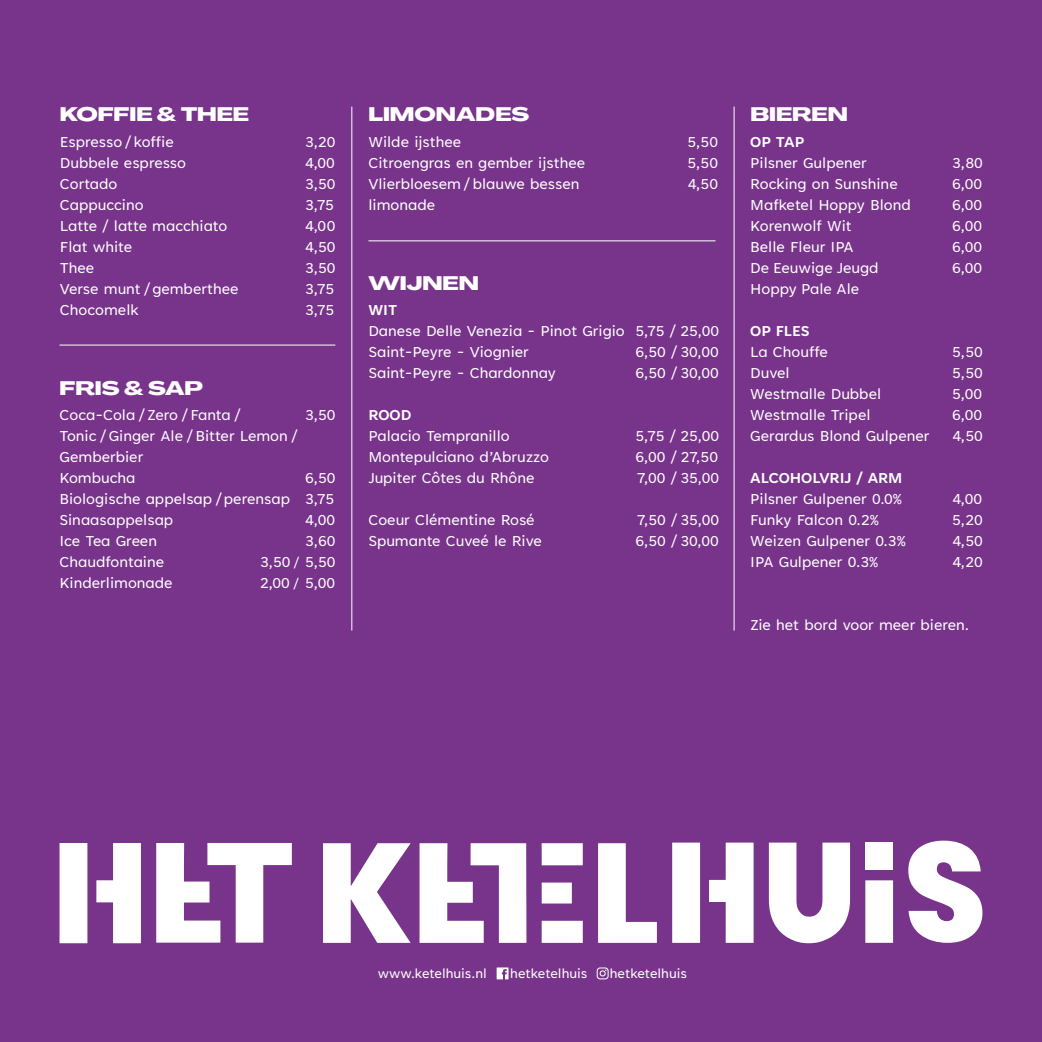
<style>
.page{position:relative;width:1042px;height:1042px;background:#78338b}
.page>*{position:absolute;margin:0;border:0;box-sizing:border-box;transform-origin:0 0}
.t1{font:800 19.25px "Agrandir Grand";color:#fff}
.t2{font:16.62px/21px "Tenorite";color:#fff}
.t3{font:700 16.62px "Tenorite";color:#fff}
.t4{font:14.88px "Tenorite";color:#fff}
.s1{font-size:14.7px}
</style>
<div class="page">
<svg style="left:497px;top:967px;width:11px;height:12px"></svg>
<svg style="left:597px;top:967px;width:11px;height:12px"></svg>
<svg style="left:156px;top:843px;width:136px;height:99px"></svg>
<div style="left:60px;top:843px;width:27px;height:100px;background:#fff"></div>
<svg style="left:96px;top:843px;width:45px;height:100px"></svg>
<div style="left:542px;top:843px;width:41px;height:22px;background:#fff"></div>
<svg style="left:323px;top:843px;width:88px;height:100px"></svg>
<svg style="left:419px;top:843px;width:107px;height:100px"></svg>
<svg style="left:598px;top:843px;width:59px;height:100px"></svg>
<svg style="left:542px;top:882px;width:30px;height:21px"></svg>
<div style="left:542px;top:921px;width:41px;height:22px;background:#fff"></div>
<svg style="left:908px;top:840px;width:74px;height:103px"></svg>
<svg style="left:769px;top:842px;width:81px;height:101px"></svg>
<div style="left:672px;top:842px;width:28px;height:101px;background:#fff"></div>
<svg style="left:709px;top:842px;width:44px;height:101px"></svg>
<div style="left:865px;top:880px;width:28px;height:63px;background:#fff"></div>
<div style="left:865px;top:842px;width:28px;height:28px;background:#fff"></div>
<hr style="left:351px;top:107px;width:1px;height:523px;background:#fff">
<hr style="left:733px;top:107px;width:1px;height:523px;background:#fff">
<hr style="left:60px;top:345px;width:275px;height:1px;background:#fff">
<hr style="left:368px;top:240px;width:347px;height:1px;background:#fff">
<p class="t1" style="left:60px;top:102px;width:190px">KOFFIE &amp; THEE</p>
<p class="t2" style="left:60px;top:132px;width:180px">Espresso / koffie<br>Dubbele espresso<br>Cortado<br>Cappuccino<br>Latte / latte macchiato<br>Flat white<br>Thee<br>Verse munt / gemberthee<br>Chocomelk</p>
<p class="t2" style="left:305px;top:132px;width:32px;text-align:justify">3,20<br>4,00<br>3,50<br>3,75<br>4,00<br>4,50<br>3,50<br>3,75<br>3,75</p>
<p class="t1" style="left:60px;top:376px;width:145px">FRIS &amp; SAP</p>
<p class="t2" style="left:60px;top:405px;width:240px">Coca-Cola / Zero / Fanta /<br>Tonic / Ginger Ale / Bitter Lemon /<br>Gemberbier<br>Kombucha<br>Biologische appelsap / perensap<br>Sinaasappelsap<br>Ice Tea Green<br>Chaudfontaine<br>Kinderlimonade</p>
<p class="t2" style="left:305px;top:405px;width:32px">3,50</p>
<p class="t2" style="left:260px;top:468px;width:77px;text-align:right">6,50<br>3,75<br>4,00<br>3,60<br>3,50 <span class="s1">/</span> 5,50<br>2,00 <span class="s1">/</span> 5,00</p>
<p class="t1" style="left:368px;top:102px;width:162px">LIMONADES</p>
<p class="t2" style="left:368px;top:132px;width:218px">Wilde ijsthee<br>Citroengras en gember ijsthee<br>Vlierbloesem / blauwe bessen limonade</p>
<p class="t2" style="left:687px;top:132px;width:32px;text-align:justify">5,50<br>5,50<br>4,50</p>
<p class="t1" style="left:368px;top:271px;width:112px">WIJNEN</p>
<p class="t3" style="left:368px;top:301px;width:30px">WIT</p>
<p class="t2" style="left:368px;top:321px;width:258px">Danese Delle Venezia - Pinot Grigio<br>Saint-Peyre - Viognier<br>Saint-Peyre - Chardonnay</p>
<p class="t3" style="left:368px;top:406px;width:44px">ROOD</p>
<p class="t2" style="left:368px;top:426px;width:182px">Palacio Tempranillo<br>Montepulciano d’Abruzzo<br>Jupiter Côtes du Rhône</p>
<p class="t2" style="left:368px;top:510px;width:175px">Coeur Clémentine Rosé<br>Spumante Cuveé le Rive</p>
<p class="t2" style="left:635px;top:321px;width:85px;text-align:justify">5,75 / 25,00<br>6,50 / 30,00<br>6,50 / 30,00</p>
<p class="t2" style="left:635px;top:426px;width:85px;text-align:justify">5,75 / 25,00<br>6,00 / 27,50<br>7,00 / 35,00</p>
<p class="t2" style="left:635px;top:510px;width:85px">7,50 / 35,00<br>6,50 / 30,00</p>
<p class="t1" style="left:750px;top:102px;width:99px">BIEREN</p>
<p class="t3" style="left:750px;top:133px;width:56px">OP TAP</p>
<p class="t2" style="left:750px;top:153px;width:162px">Pilsner Gulpener<br>Rocking on Sunshine<br>Mafketel Hoppy Blond<br>Korenwolf Wit<br>Belle Fleur IPA<br>De Eeuwige Jeugd<br>Hoppy Pale Ale</p>
<p class="t3" style="left:750px;top:322px;width:60px">OP FLES</p>
<p class="t2" style="left:750px;top:342px;width:181px">La Chouffe<br>Duvel<br>Westmalle Dubbel<br>Westmalle Tripel<br>Gerardus Blond Gulpener</p>
<p class="t3" style="left:750px;top:469px;width:154px">ALCOHOLVRIJ / ARM</p>
<p class="t2" style="left:750px;top:489px;width:157px">Pilsner Gulpener 0.0%<br>Funky Falcon 0.2%<br>Weizen Gulpener 0.3%<br>IPA Gulpener 0.3%</p>
<p class="t2" style="left:952px;top:153px;width:32px;text-align:justify">3,80<br>6,00<br>6,00<br>6,00<br>6,00<br>6,00</p>
<p class="t2" style="left:952px;top:342px;width:32px;text-align:justify">5,50<br>5,50<br>5,00<br>6,00<br>4,50</p>
<p class="t2" style="left:952px;top:489px;width:32px;text-align:justify">4,00<br>5,20<br>4,50<br>4,20</p>
<p class="t2" style="left:750px;top:615px;width:220px">Zie het bord voor meer bieren.</p>
<p class="t4" style="left:378px;top:966px;width:110px">www.ketelhuis.nl</p>
<p class="t4" style="left:510px;top:966px;width:79px">hetketelhuis</p>
<p class="t4" style="left:610px;top:966px;width:79px">hetketelhuis</p>
</div>
